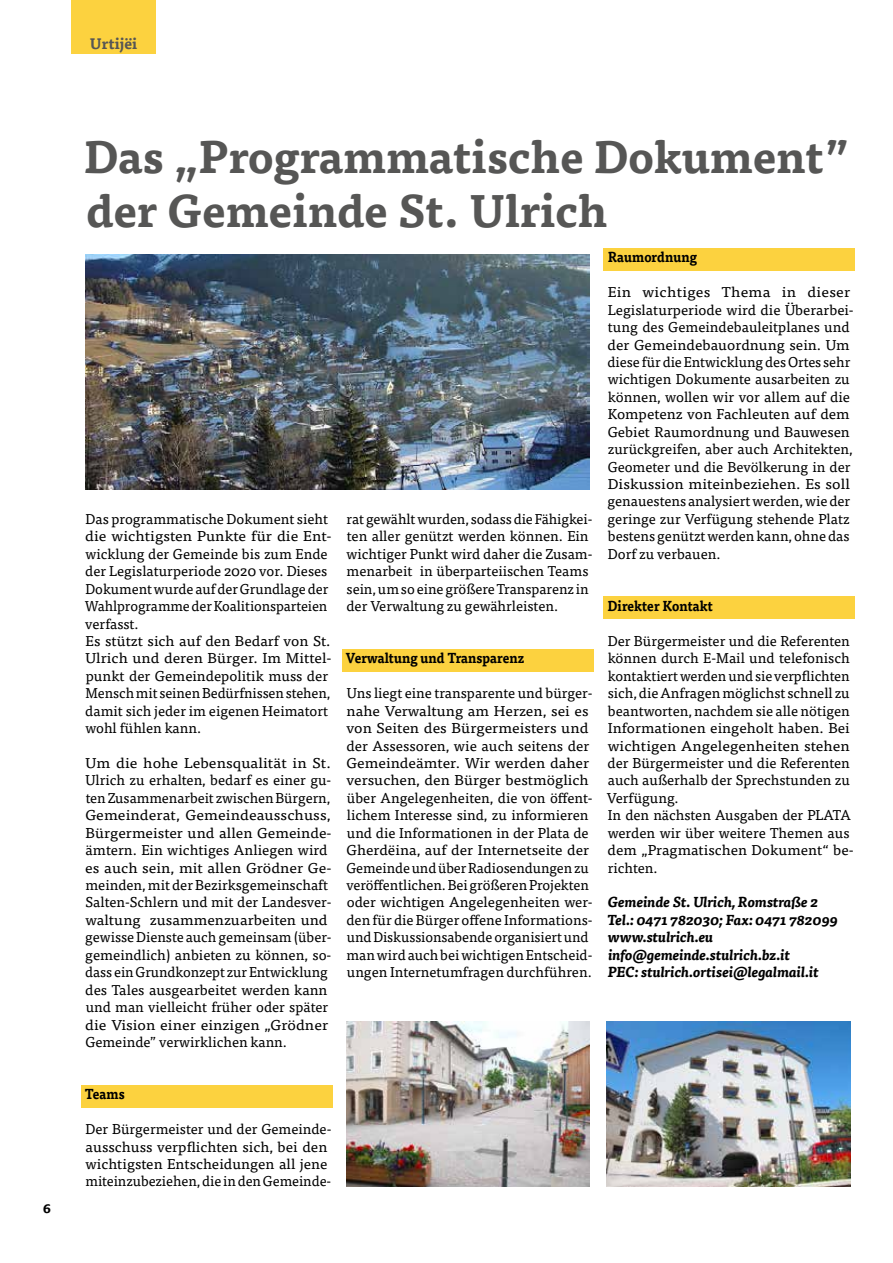
<style>
.page{position:relative;width:893px;height:1263px;background:#fff}
.page>*{position:absolute;margin:0;border:0;box-sizing:border-box;transform-origin:0 0}
.t1{font:700 45px/54px "Tisa Pro";color:#565655}
.t2{font:700 15px "Tisa Pro";color:#565655}
.t3{font:14.25px/17.4px "Tisa Pro";color:#000}
.t4{font:14.25px/17.4px "Tisa Pro";color:#000;scale:1.08 1}
.t5{font:italic 700 14.25px/17.4px "Tisa Pro";color:#000}
.t6{font:700 14.25px "Tisa Pro";color:#000;scale:.9 1}
.t7{font:700 13.5px "Tisa Pro";color:#000}
</style>
<div class="page">
<div style="left:81px;top:1084px;width:251px;height:23px;background:#fcd23f"></div>
<div style="left:342px;top:649px;width:252px;height:22px;background:#fcd23f"></div>
<div style="left:603px;top:248px;width:252px;height:22px;background:#fcd23f"></div>
<div style="left:603px;top:596px;width:252px;height:23px;background:#fcd23f"></div>
<img style="left:85px;top:254px;width:504px;height:235px">
<img style="left:346px;top:1021px;width:243px;height:165px">
<img style="left:607px;top:1021px;width:243px;height:165px">
<div style="left:71px;top:0;width:85px;height:54px;background:#fcd23f"></div>
<p class="t7" style="left:43px;top:1197px;width:10px">6</p>
<p class="t2" style="left:90px;top:32px;width:49px">Urtijëi</p>
<h1 class="t1" style="left:84px;top:128px;width:766px">Das „Programmatische Dokument” der Gemeinde St. Ulrich</h1>
<p class="t3" style="left:85px;top:509px;width:248px">Das programmatische Dokument sieht die wichtigsten Punkte für die Ent&shy;wicklung der Gemeinde bis zum Ende der Legislaturperiode 2020 vor. Dieses Dokument wurde auf der Grundlage der Wahlprogramme der Koalitionsparteien verfasst.<br>Es stützt sich auf den Bedarf von St.<br>Ulrich und deren Bürger. Im Mittel&shy;punkt der Gemeindepolitik muss der Mensch mit seinen Bedürfnissen stehen, damit sich jeder im eigenen Heimatort wohl fühlen kann.</p>
<p class="t4" style="left:85px;top:753px;width:230px">Um die hohe Lebensqualität in St.<br>Ulrich zu erhalten, bedarf es einer gu&shy;ten Zusammenarbeit zwischen Bürgern, Gemeinderat, Gemeindeausschuss, Bürgermeister und allen Gemeinde&shy;ämtern. Ein wichtiges Anliegen wird es auch sein, mit allen Grödner Ge&shy;meinden, mit der Bezirksgemeinschaft Salten-Schlern und mit der Landesver&shy;waltung zusammenzuarbeiten und gewisse Dienste auch gemeinsam (über&shy;gemeindlich) anbieten zu können, so&shy;dass ein Grundkonzept zur Entwicklung des Tales ausgearbeitet werden kann und man vielleicht früher oder später die Vision einer einzigen „Grödner Gemeinde” verwirklichen kann.</p>
<p class="t3" style="left:346px;top:509px;width:248px">rat gewählt wurden, sodass die Fähigkei&shy;ten aller genützt werden können. Ein wichtiger Punkt wird daher die Zusam&shy;menarbeit in überparteiischen Teams sein, um so eine größere Transparenz in der Verwaltung zu gewährleisten.</p>
<p class="t6" style="left:346px;top:647px;width:200px">Verwaltung und Transparenz</p>
<p class="t3" style="left:346px;top:684px;width:248px">Uns liegt eine transparente und bürger&shy;nahe Verwaltung am Herzen, sei es von Seiten des Bürgermeisters und der Assessoren, wie auch seitens der Gemeindeämter. Wir werden daher versuchen, den Bürger bestmöglich über Angelegenheiten, die von öffent&shy;lichem Interesse sind, zu informieren und die Informationen in der Plata de Gherdëina, auf der Internetseite der Gemeinde und über Radiosendungen zu veröffentlichen. Bei größeren Projekten oder wichtigen Angelegenheiten wer&shy;den für die Bürger offene Informations&shy;und Diskussionsabende organisiert und man wird auch bei wichtigen Entscheid&shy;ungen Internetumfragen durchführen.</p>
<p class="t6" style="left:608px;top:246px;width:101px">Raumordnung</p>
<p class="t4" style="left:608px;top:283px;width:229px">Ein wichtiges Thema in dieser Legislaturperiode wird die Überarbei&shy;tung des Gemeindebauleitplanes und der Gemeindebauordnung sein. Um diese für die Entwicklung des Ortes sehr wichtigen Dokumente ausarbeiten zu können, wollen wir vor allem auf die Kompetenz von Fachleuten auf dem Gebiet Raumordnung und Bauwesen zurückgreifen, aber auch Architekten, Geometer und die Bevölkerung in der Diskussion miteinbeziehen. Es soll genauestens analysiert werden, wie der geringe zur Verfügung stehende Platz bestens genützt werden kann, ohne das Dorf zu verbauen.</p>
<p class="t6" style="left:608px;top:594px;width:119px">Direkter Kontakt</p>
<p class="t3" style="left:607px;top:631px;width:248px">Der Bürgermeister und die Referenten können durch E-Mail und telefonisch kontaktiert werden und sie verpflichten sich, die Anfragen möglichst schnell zu beantworten, nachdem sie alle nötigen Informationen eingeholt haben. Bei wichtigen Angelegenheiten stehen der Bürgermeister und die Referenten auch außerhalb der Sprechstunden zu Verfügung.<br>In den nächsten Ausgaben der PLATA werden wir über weitere Themen aus dem „Pragmatischen Dokument“ be&shy;richten.</p>
<p class="t5" style="left:607px;top:893px;width:232px">Gemeinde St. Ulrich, Romstraße 2<br>Tel.: 0471 782030; Fax: 0471 782099 www.stulrich.eu info@gemeinde.stulrich.bz.it<br>PEC: stulrich.ortisei@legalmail.it</p>
<p class="t6" style="left:85px;top:1083px;width:46px">Teams</p>
<p class="t3" style="left:85px;top:1119px;width:246px">Der Bürgermeister und der Gemeinde&shy;ausschuss verpflichten sich, bei den wichtigsten Entscheidungen all jene miteinzubeziehen, die in den Gemeinde-</p>
</div>
